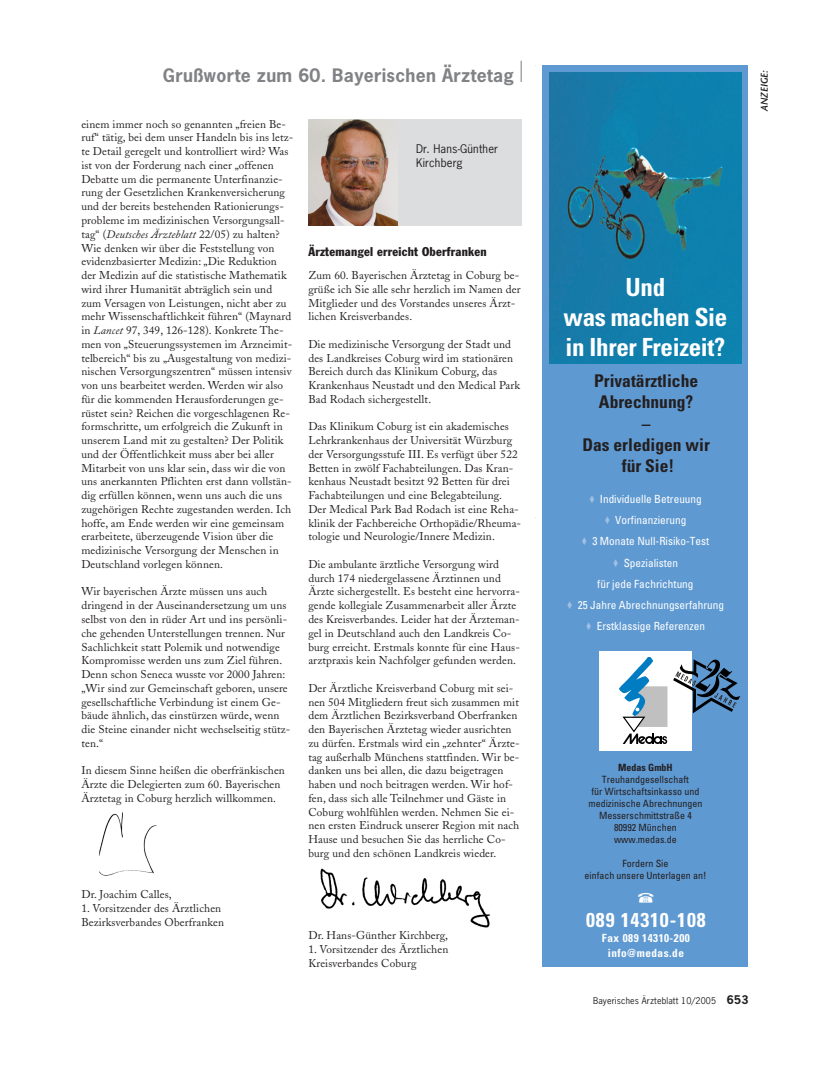
<style>
.page{position:relative;width:837px;height:1085px;background:#fff}
.page>*{position:absolute;margin:0;border:0;box-sizing:border-box;transform-origin:0 0}
.t1{font:25px/30px "Univers Condensed Bold+FEJDZK";letter-spacing:-.015em;color:#fff;text-align:center}
.t2{font:22.5px "Monotype Sorts+SCCFYK";color:#fff}
.t3{font:20px "Univers Condensed Bold+FEJDZK";letter-spacing:.045em;color:#fff}
.t4{font:17.5px/21.2px "Univers Condensed Bold+FEJDZK";color:#231f20;text-align:center}
.t5{font:700 17.5px "News Gothic";letter-spacing:.02em;color:#808285}
.t6{font:condensed 12.5px "Franklin Gothic";letter-spacing:.02em;color:#231f20}
.t7{font:11.25px/13.8px "Adobe Caslon";letter-spacing:.01em;color:#231f20}
.t8{font:11.25px/21.2px "Univers Condensed+KDNQLH";color:#fff;text-align:center}
.t9{font:11.25px/15px "Univers Condensed Bold+FEJDZK";letter-spacing:.045em;color:#fff;text-align:center}
.t10{font:11.25px/13.8px "News Gothic";letter-spacing:.015em;color:#231f20}
.t11{font:10px/12px "Univers Condensed+KDNQLH";color:#231f20;text-align:center}
.t12{font:10px "Univers Condensed Bold+FEJDZK";color:#231f20}
.t13{font:10px "Stone San Itc T Sem Ita";color:#231f20}
.t14{font:8.75px "News Gothic";letter-spacing:.015em;color:#231f20}
.s1{font-style:italic}
.s2{color:#a1bee3}
.s3{font-weight:700;font-size:11.25px}
</style>
<div class="page">
<svg style="left:520px;top:61px;width:1px;height:21px"></svg>
<svg style="left:535px;top:65px;width:212px;height:901px;background:#5496c6"></svg>
<div style="left:397px;top:119px;width:124px;height:106px;background:#dcdddf"></div>
<img style="left:308px;top:119px;width:89px;height:106px">
<img style="left:99px;top:812px;width:58px;height:64px">
<img style="left:320px;top:868px;width:171px;height:59px">
<h3 class="t5" style="left:163px;top:68px;width:352px">Grußworte zum 60. Bayerischen Ärztetag</h3>
<p class="t7" style="left:81px;top:118px;width:213px">einem immer noch so genannten „freien Be&shy;ruf“ tätig, bei dem unser Handeln bis ins letz&shy;te Detail geregelt und kontrolliert wird? Was ist von der Forderung nach einer „offenen Debatte um die permanente Unterfinanzie&shy;rung der Gesetzlichen Krankenversicherung und der bereits bestehenden Rationierungs&shy;probleme im medizinischen Versorgungsall&shy;tag“ (<span class="s1">Deutsches Ärzteblatt</span> 22/05) zu halten?<br>Wie denken wir über die Feststellung von evidenzbasierter Medizin: „Die Reduktion der Medizin auf die statistische Mathematik wird ihrer Humanität abträglich sein und zum Versagen von Leistungen, nicht aber zu mehr Wissenschaftlichkeit führen“ (Maynard in <span class="s1">Lancet</span> 97, 349, 126-128). Konkrete The&shy;men von „Steuerungssystemen im Arzneimit&shy;telbereich“ bis zu „Ausgestaltung von medizi&shy;nischen Versorgungszentren“ müssen intensiv von uns bearbeitet werden. Werden wir also für die kommenden Herausforderungen ge&shy;rüstet sein? Reichen die vorgeschlagenen Re&shy;formschritte, um erfolgreich die Zukunft in unserem Land mit zu gestalten? Der Politik und der Öffentlichkeit muss aber bei aller Mitarbeit von uns klar sein, dass wir die von uns anerkannten Pflichten erst dann vollstän&shy;dig erfüllen können, wenn uns auch die uns zugehörigen Rechte zugestanden werden. Ich hoffe, am Ende werden wir eine gemeinsam erarbeitete, überzeugende Vision über die medizinische Versorgung der Menschen in Deutschland vorlegen können.</p>
<p class="t7" style="left:81px;top:586px;width:210px">Wir bayerischen Ärzte müssen uns auch dringend in der Auseinandersetzung um uns selbst von den in rüder Art und ins persönli&shy;che gehenden Unterstellungen trennen. Nur Sachlichkeit statt Polemik und notwendige Kompromisse werden uns zum Ziel führen.<br>Denn schon Seneca wusste vor 2000 Jahren: „Wir sind zur Gemeinschaft geboren, unsere gesellschaftliche Verbindung ist einem Ge&shy;bäude ähnlich, das einstürzen würde, wenn die Steine einander nicht wechselseitig stütz&shy;ten.“</p>
<p class="t7" style="left:81px;top:764px;width:205px">In diesem Sinne heißen die oberfränkischen<br>Ärzte die Delegierten zum 60. Bayerischen<br>Ärztetag in Coburg herzlich willkommen.</p>
<p class="t7" style="left:81px;top:888px;width:92px">Dr. Joachim Calles,</p>
<p class="t7" style="left:81px;top:902px;width:144px">1. Vorsitzender des Ärztlichen<br>Bezirksverbandes Oberfranken</p>
<p class="t10" style="left:416px;top:143px;width:84px">Dr. Hans-Günther<br>Kirchberg</p>
<p class="t6" style="left:308px;top:247px;width:180px">Ärztemangel erreicht Oberfranken</p>
<p class="t7" style="left:308px;top:269px;width:214px">Zum 60. Bayerischen Ärztetag in Coburg be&shy;grüße ich Sie alle sehr herzlich im Namen der Mitglieder und des Vorstandes unseres Ärzt&shy;lichen Kreisverbandes.</p>
<p class="t7" style="left:308px;top:338px;width:213px">Die medizinische Versorgung der Stadt und des Landkreises Coburg wird im stationären Bereich durch das Klinikum Coburg, das Krankenhaus Neustadt und den Medical Park Bad Rodach sichergestellt.</p>
<p class="t7" style="left:308px;top:421px;width:214px">Das Klinikum Coburg ist ein akademisches Lehrkrankenhaus der Universität Würzburg der Versorgungsstufe III. Es verfügt über 522<br>Betten in zwölf Fachabteilungen. Das Kran&shy;kenhaus Neustadt besitzt 92 Betten für drei Fachabteilungen und eine Belegabteilung.<br>Der Medical Park Bad Rodach ist eine Reha&shy;klinik der Fachbereiche Orthopädie/Rheuma&shy;tologie und Neurologie/Innere Medizin.</p>
<p class="t7" style="left:308px;top:558px;width:213px">Die ambulante ärztliche Versorgung wird durch 174 niedergelassene Ärztinnen und Ärzte sichergestellt. Es besteht eine hervorra&shy;gende kollegiale Zusammenarbeit aller Ärzte des Kreisverbandes. Leider hat der Ärzteman&shy;gel in Deutschland auch den Landkreis Co&shy;burg erreicht. Erstmals konnte für eine Haus&shy;arztpraxis kein Nachfolger gefunden werden.</p>
<p class="t7" style="left:308px;top:682px;width:213px">Der Ärztliche Kreisverband Coburg mit sei&shy;nen 504 Mitgliedern freut sich zusammen mit dem Ärztlichen Bezirksverband Oberfranken den Bayerischen Ärztetag wieder ausrichten zu dürfen. Erstmals wird ein „zehnter“ Ärzte&shy;tag außerhalb Münchens stattfinden. Wir be&shy;danken uns bei allen, die dazu beigetragen haben und noch beitragen werden. Wir hof&shy;fen, dass sich alle Teilnehmer und Gäste in Coburg wohlfühlen werden. Nehmen Sie ei&shy;nen ersten Eindruck unserer Region mit nach Hause und besuchen Sie das herrliche Co&shy;burg und den schönen Landkreis wieder.</p>
<p class="t7" style="left:308px;top:929px;width:141px">Dr. Hans-Günther Kirchberg,</p>
<p class="t7" style="left:308px;top:943px;width:141px">1. Vorsitzender des Ärztlichen<br>Kreisverbandes Coburg</p>
<p class="t13" style="left:760px;top:111px;width:42px;rotate:-90deg">ANZEIGE:</p>
<h1 class="t1" style="left:563px;top:274px;width:165px">Und<br>was machen Sie in Ihrer Freizeit?</h1>
<h3 class="t4" style="left:582px;top:372px;width:129px">Privatärztliche<br>Abrechnung?<br>–<br>Das erledigen wir für Sie!</h3>
<p class="t8" style="left:566px;top:489px;width:159px"><span class="s2">♦</span> Individuelle Betreuung<br><span class="s2">♦</span> Vorfinanzierung<br><span class="s2">♦</span> 3 Monate Null-Risiko-Test<br><span class="s2">♦</span> Spezialisten<br>für jede Fachrichtung<br><span class="s2">♦</span> 25 Jahre Abrechnungserfahrung <span class="s2">♦</span> Erstklassige Referenzen</p>
<p class="t12" style="left:618px;top:763px;width:56px">Medas GmbH</p>
<p class="t11" style="left:588px;top:774px;width:115px">Treuhandgesellschaft<br>für Wirtschaftsinkasso und medizinische Abrechnungen<br>Messerschmittstraße 4<br>80992 München www.medas.de</p>
<p class="t11" style="left:584px;top:858px;width:123px">Fordern Sie<br>einfach unsere Unterlagen an!</p>
<h2 class="t2" style="left:637px;top:886px;width:18px">☎</h2>
<h3 class="t3" style="left:586px;top:912px;width:121px">089 14310-108</h3>
<p class="t9" style="left:601px;top:931px;width:89px">Fax 089 14310-200 info@medas.de</p>
<p class="t14" style="left:592px;top:996px;width:157px">Bayerisches Ärzteblatt 10/2005 <span class="s3">653</span></p>
</div>
